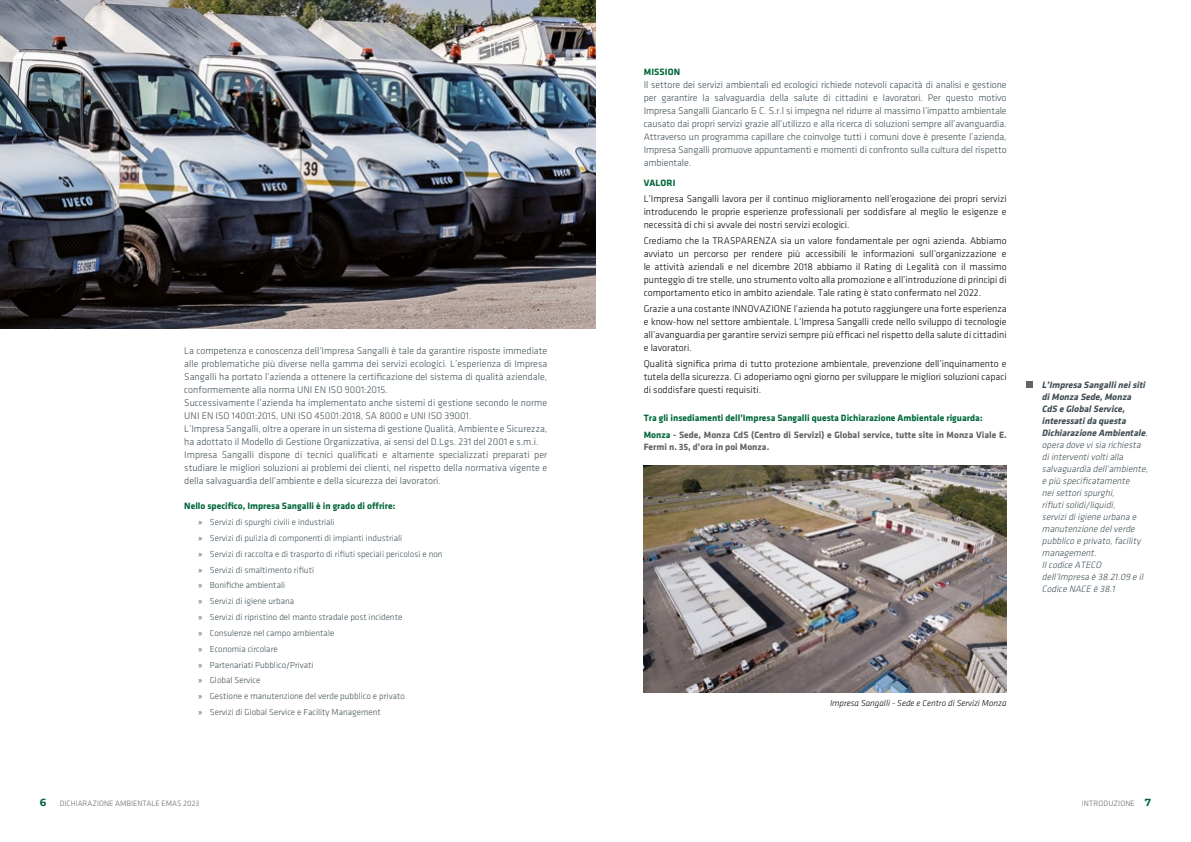
<style>
.page{position:relative;width:1191px;height:842px;background:#fff}
.page>*{position:absolute;margin:0;border:0;box-sizing:border-box;transform-origin:0 0}
.t1{font:700 10.3px "Montserrat";color:#00673a}
.t2{font:300 10px/13px "Klavika";color:#3f4e55}
.t3{font:300 10px/13px "Klavika";color:#000;text-align:justify}
.t4{font:italic 300 9.5px/12px "Klavika";color:#3f4e55}
.t5{font:700 9.5px/17.7px "Klavika";color:#00673a}
.t6{font:700 9.5px "Klavika";color:#646363}
.t7{font:300 9px/15.8px "Klavika";color:#3f4e55}
.t8{font:italic 300 9px "Klavika";color:#000}
.t9{font:300 8px "Klavika";color:#646363}
.s1{font-family:"Myriad Pro";font-weight:400}
.s2{color:#646363}
.s3{font-weight:700}
.s4{font-family:"Montserrat";font-weight:700;font-size:10.3px;color:#00673a}
</style>
<div class="page">
<img style="left:0;top:0;width:595px;height:329px">
<img style="left:643px;top:466px;width:363px;height:226px">
<div style="left:1025px;top:381px;width:7px;height:6px;background:#646363"></div>
<p class="t2" style="left:184px;top:344px;width:364px">La competenza e conoscenza dell’Impresa Sangalli è tale da garantire risposte immediate alle problematiche più diverse nella gamma dei servizi ecologici. L’esperienza di Impresa Sangalli ha portato l’azienda a ottenere la certificazione del sistema di qualità aziendale, conformemente alla norma UN I EN ISO 9001:2015.<br>Successivamente l’azienda ha implementato anche sistemi di gestione secondo le norme UN I EN ISO 14001:2015, UN I ISO 45001:2018, SA 8000 e UN I ISO 39001.<br>L’Impresa Sangalli, oltre a operare in un sistema di gestione Qualità, Ambiente e Sicurezza, ha adottato il Modello di Gestione Organizzativa, ai sensi del D.Lgs. 231 del 2001 e s.m.i.<br>Impresa Sangalli dispone di tecnici qualificati e altamente specializzati preparati per studiare le migliori soluzioni ai problemi dei clienti, nel rispetto della normativa vigente e della salvaguardia dell’ambiente e della sicurezza dei lavoratori.</p>
<p class="t5" style="left:184px;top:497px;width:213px">Nello specifico, Impresa Sangalli è in grado di offrire:</p>
<p class="t7" style="left:198px;top:514px;width:245px"><span class="s1">»</span> Servizi di spurghi civili e industriali<br><span class="s1">»</span> Servizi di pulizia di componenti di impianti industriali<br><span class="s1">»</span> Servizi di raccolta e di trasporto di rifiuti speciali pericolosi e non <span class="s1">»</span> Servizi di smaltimento rifiuti<br><span class="s1">»</span> Bonifiche ambientali<br><span class="s1">»</span> Servizi di igiene urbana<br><span class="s1">»</span> Servizi di ripristino del manto stradale post incidente<br><span class="s1">»</span> Consulenze nel campo ambientale<br><span class="s1">»</span> Economia circolare<br><span class="s1">»</span> Partenariati Pubblico/Privati<br><span class="s1">»</span> Global Service<br><span class="s1">»</span> Gestione e manutenzione del verde pubblico e privato<br><span class="s1">»</span> Servizi di Global Service e Facility Management</p>
<p class="t5" style="left:644px;top:63px;width:38px">MISSION</p>
<p class="t2" style="left:643px;top:78px;width:364px;text-align:justify">Il settore dei servizi ambientali ed ecologici richiede notevoli capacità di analisi e gestione per garantire la salvaguardia della salute di cittadini e lavoratori. Per questo motivo Impresa Sangalli Giancarlo &amp; C. S.r.l si impegna nel ridurre al massimo l’impatto ambientale causato dai propri servizi grazie all’utilizzo e alla ricerca di soluzioni sempre all’avanguardia.<br>Attraverso un programma capillare che coinvolge tutti i comuni dove è presente l’azienda, Impresa Sangalli promuove appuntamenti e momenti di confronto sulla cultura del rispetto ambientale.</p>
<p class="t5" style="left:644px;top:174px;width:33px">VALORI</p>
<p class="t3" style="left:643px;top:193px;width:364px">L’Impresa Sangalli lavora per il continuo miglioramento nell’erogazione dei propri servizi introducendo le proprie esperienze professionali per soddisfare al meglio le esigenze e necessità di chi si avvale dei nostri servizi ecologici.</p>
<p class="t3" style="left:643px;top:234px;width:364px">Crediamo che la TRASPARENZA sia un valore fondamentale per ogni azienda. Abbiamo avviato un percorso per rendere più accessibili le informazioni sull’organizzazione e le attività aziendali e nel dicembre 2018 abbiamo il Rating di Legalità con il massimo punteggio di tre stelle, uno strumento volto alla promozione e all’introduzione di principi di comportamento etico in ambito aziendale. Tale rating è stato confermato nel 2022.</p>
<p class="t3" style="left:643px;top:302px;width:364px">Grazie a una costante INN OVAZION E l’azienda ha potuto raggiungere una forte esperienza e know-how nel settore ambientale. L’Impresa Sangalli crede nello sviluppo di tecnologie all’avanguardia per garantire servizi sempre più efficaci nel rispetto della salute di cittadini e lavoratori.</p>
<p class="t3" style="left:643px;top:357px;width:364px">Qualità significa prima di tutto protezione ambientale, prevenzione dell’inquinamento e tutela della sicurezza. Ci adoperiamo ogni giorno per sviluppare le migliori soluzioni capaci di soddisfare questi requisiti.</p>
<p class="t5" style="left:643px;top:409px;width:364px">Tra gli insediamenti dell’Impresa Sangalli questa Dichiarazione Ambientale riguarda:<br>Monza <span class="s2">- Sede, Monza CdS (Centro di Servizi) e Global service, tutte site in Monza Viale E.</span></p>
<p class="t6" style="left:643px;top:442px;width:127px">Fermi n. 35, d’ora in poi Monza.</p>
<p class="t4" style="left:1041px;top:379px;width:110px"><span class="s3">L’Impresa Sangallineisiti diMonza Sede,Monza<br>CdS e GlobalService, interessatida questa<br>Dichiarazione Ambientale</span>, opera dove visia richiesta diinterventivoltialla salvaguardia dell’ambiente, e più specificatamente neisettorispurghi, rifiutisolidi/liquidi, servizidiigiene urbana e manutenzione delverde pubblico e privato,facility management.<br>Ilcodice ATECO dell’Impresa è 38.21.09 e il<br>Codice NACE è 38.1</p>
<p class="t8" style="left:830px;top:698px;width:178px">Impresa Sangalli - Sede e Centro di Servizi Monza</p>
<p class="t1" style="left:40px;top:795px;width:8px">6</p>
<p class="t9" style="left:60px;top:799px;width:141px">DICHIARAZIONE AMBIENTALE EMAS 2023</p>
<p class="t9" style="left:1081px;top:799px;width:13px">Introd</p>
<p class="t9" style="left:1108px;top:799px;width:44px">uzione <span class="s4">7</span></p>
</div>
